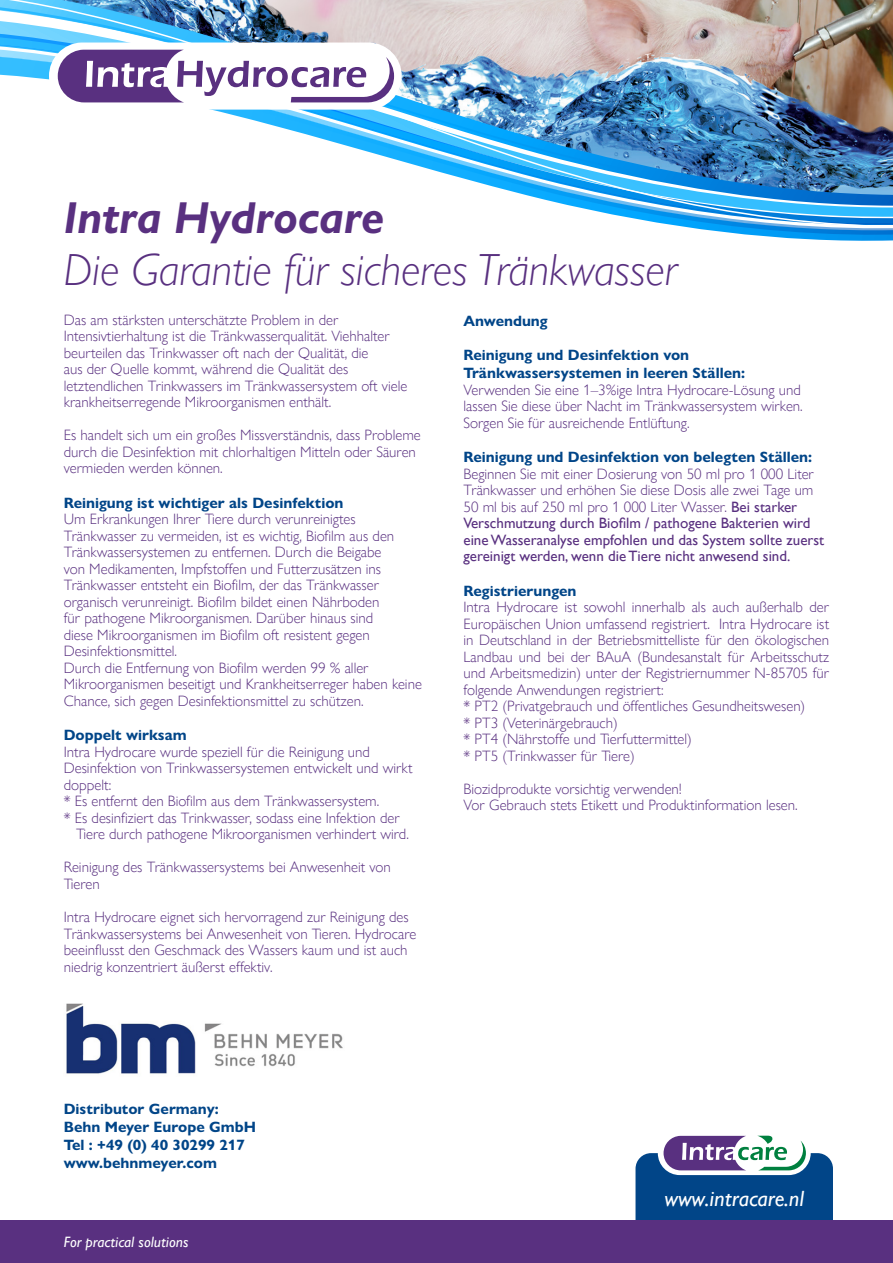
<style>
.page{position:relative;width:893px;height:1263px;background:#fff}
.page>*{position:absolute;margin:0;border:0;box-sizing:border-box;transform-origin:0 0}
.t1{font:italic 300 45px "Gill Sans Nova";color:#593080}
.t2{font:italic 700 45px "Gill Sans Nova";color:#593080}
.t3{font:italic 22.05px "Gill Sans Nova";color:#fff}
.t4{font:300 15px/16.5px "Gill Sans Nova";color:#593080}
.t5{font:700 15px/18px "Gill Sans Nova";color:#014588}
.t6{font:15px/16.5px "Gill Sans";color:#593080}
.t7{font:italic 15px "Gill Sans Nova";color:#fff}
.s1{font-family:"Gill Sans";font-weight:400}
</style>
<div class="page">
<svg style="left:635px;top:1135px;width:198px;height:85px"></svg>
<img style="left:0;top:0;width:893px;height:241px">
<img style="left:0;top:46px;width:893px;height:189px">
<svg style="left:49px;top:43px;width:353px;height:67px"></svg>
<div style="left:0;top:1220px;width:893px;height:43px;background:#593080"></div>
<img style="left:66px;top:1003px;width:277px;height:71px">
<h1 class="t2" style="left:64px;top:189px;width:322px">Intra Hydrocare</h1>
<h1 class="t1" style="left:64px;top:245px;width:615px">Die Garantie für sicheres Tränkwasser</h1>
<p class="t4" style="left:64px;top:312px;width:345px">Das am stärksten unterschätzte Problem in der Intensivtierhaltung ist die Tränkwasserqualität. Viehhalter beurteilen das Trinkwasser oft nach der Qualität, die<br>aus der Quelle kommt, während die Qualität des letztendlichen Trinkwassers im Tränkwassersystem oft viele krankheitserregende Mikroorganismen enthält.</p>
<p class="t4" style="left:64px;top:427px;width:358px">Es handelt sich um ein großes Missverständnis, dass Probleme durch die Desinfektion mit chlorhaltigen Mitteln oder Säuren vermieden werden können.</p>
<p class="t5" style="left:64px;top:494px;width:281px">Reinigung ist wichtiger als Desinfektion</p>
<p class="t4" style="left:64px;top:511px;width:360px">Um Erkrankungen Ihrer Tiere durch verunreinigtes Tränkwasser zu vermeiden, ist es wichtig, Biofilm aus den Tränkwassersystemen zu entfernen. Durch die Beigabe<br>von Medikamenten, Impfstoffen und Futterzusätzen ins Tränkwasser entsteht ein Biofilm, der das Tränkwasser organisch verunreinigt. Biofilm bildet einen Nährboden<br>für pathogene Mikroorganismen. Darüber hinaus sind<br>diese Mikroorganismen im Biofilm oft resistent gegen Desinfektionsmittel.<br>Durch die Entfernung von Biofilm werden 99 % aller Mikroorganismen beseitigt und Krankheitserreger haben keine Chance, sich gegen Desinfektionsmittel zu schützen.</p>
<p class="t5" style="left:64px;top:726px;width:124px">Doppelt wirksam</p>
<p class="t4" style="left:64px;top:744px;width:308px">Intra Hydrocare wurde speziell für die Reinigung und</p>
<p class="t4" style="left:64px;top:760px;width:350px">Desinfektion von Trinkwassersystemen entwickelt und wirkt</p>
<p class="t4" style="left:64px;top:777px;width:49px">doppelt:</p>
<p class="t4" style="left:64px;top:793px;width:317px">* Es entfernt den Biofilm aus dem Tränkwassersystem.</p>
<p class="t4" style="left:64px;top:810px;width:337px">* Es desinfiziert das Trinkwasser, sodass eine Infektion der</p>
<p class="t4" style="left:76px;top:826px;width:334px">Tiere durch pathogene Mikroorganismen verhindert wird.</p>
<p class="t4" style="left:64px;top:859px;width:328px">Reinigung des Tränkwassersystems bei Anwesenheit von<br>Tieren</p>
<p class="t4" style="left:64px;top:909px;width:354px">Intra Hydrocare eignet sich hervorragend zur Reinigung des Tränkwassersystems bei Anwesenheit von Tieren. Hydrocare beeinflusst den Geschmack des Wassers kaum und ist auch niedrig konzentriert äußerst effektiv.</p>
<p class="t5" style="left:463px;top:311px;width:86px">Anwendung</p>
<p class="t5" style="left:463px;top:346px;width:283px">Reinigung und Desinfektion von<br>Tränkwassersystemen in leeren Ställen:</p>
<p class="t4" style="left:463px;top:381px;width:341px;text-align:justify">Verwenden Sie eine 1–3%ige Intra Hydrocare-Lösung und lassen Sie diese über Nacht im Tränkwassersystem wirken.<br>Sorgen Sie für ausreichende Entlüftung.</p>
<p class="t5" style="left:463px;top:448px;width:350px">Reinigung und Desinfektion von belegten Ställen:</p>
<p class="t4" style="left:463px;top:465px;width:352px;text-align:justify">Beginnen Sie mit einer Dosierung von 50 ml pro 1 000 Liter Tränkwasser und erhöhen Sie diese Dosis alle zwei Tage um 50 ml bis auf 250 ml pro 1 000 Liter Wasser. <span class="s1">Bei starker</span></p>
<p class="t6" style="left:463px;top:515px;width:362px">Verschmutzung durch Biofilm / pathogene Bakterien wird eine Wasseranalyse empfohlen und das System sollte zuerst gereinigt werden, wenn die Tiere nicht anwesend sind.</p>
<p class="t5" style="left:463px;top:581px;width:115px">Registrierungen</p>
<p class="t4" style="left:463px;top:599px;width:367px">Intra Hydrocare ist sowohl innerhalb als auch außerhalb der Europäischen Union umfassend registriert. Intra Hydrocare ist in Deutschland in der Betriebsmittelliste für den ökologischen Landbau und bei der BAuA (Bundesanstalt für Arbeitsschutz und Arbeitsmedizin) unter der Registriernummer N-85705 für folgende Anwendungen registriert:<br>* PT2 (Privatgebrauch und öffentliches Gesundheitswesen)<br>* PT3 (Veterinärgebrauch)<br>* PT4 (Nährstoffe und Tierfuttermittel)<br>* PT5 (Trinkwasser für Tiere)</p>
<p class="t4" style="left:463px;top:780px;width:336px">Biozidprodukte vorsichtig verwenden!<br>Vor Gebrauch stets Etikett und Produktinformation lesen.</p>
<p class="t5" style="left:64px;top:1100px;width:194px">Distributor Germany:<br>Behn Meyer Europe GmbH<br>Tel : +49 (0) 40 30299 217 www.behnmeyer.com</p>
<p class="t7" style="left:64px;top:1233px;width:126px">For practical solutions</p>
<h2 class="t3" style="left:664px;top:1186px;width:141px">www.intracare.nl</h2>
</div>
